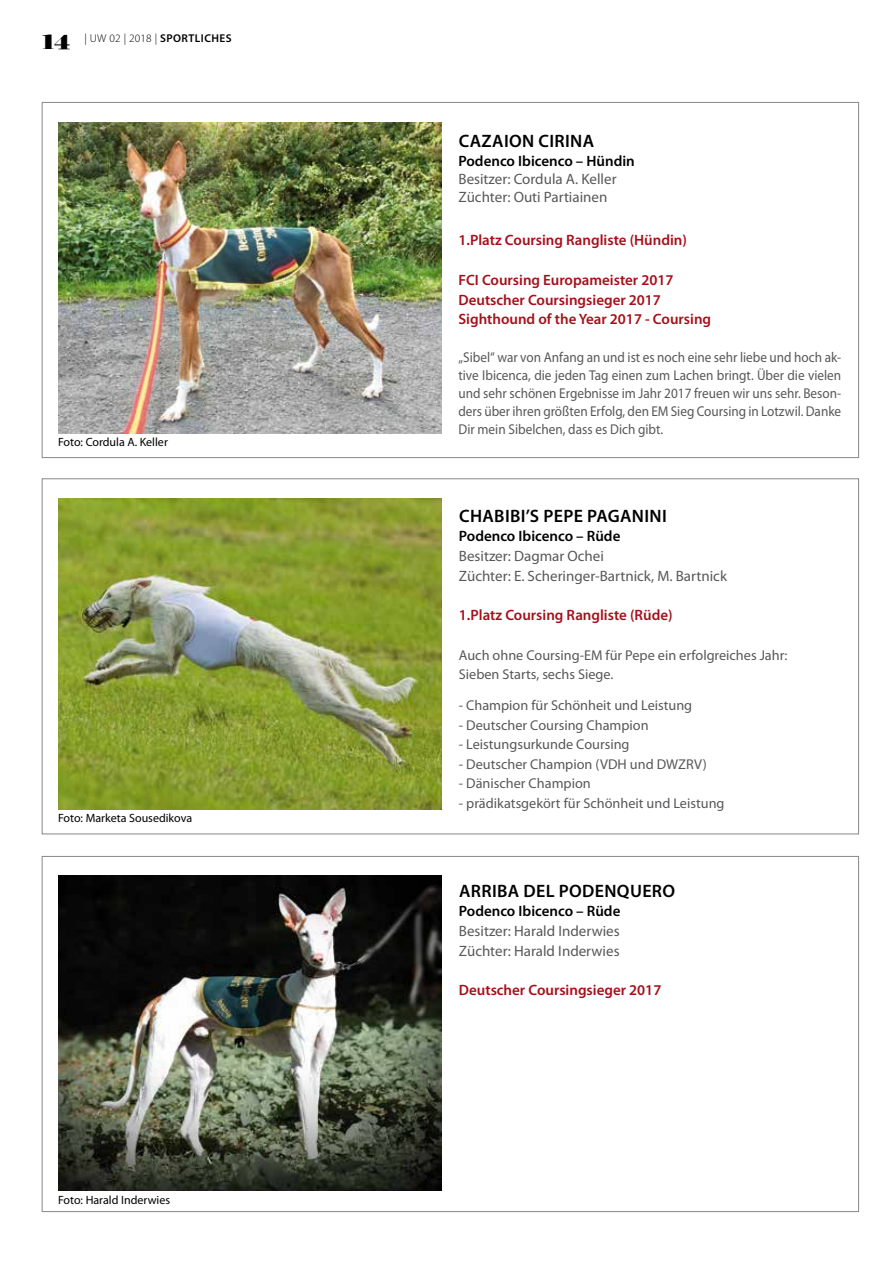
<style>
.page{position:relative;width:893px;height:1263px;background:#fff}
.page>*{position:absolute;margin:0;border:0;box-sizing:border-box;transform-origin:0 0}
.t1{font:21px "Fette Bauersche Antiqua";color:#000}
.t2{font:600 18px "Myriad Pro";letter-spacing:.02em;color:#000}
.t3{font:600 15px/19.8px "Myriad Pro";color:#a70f1a}
.t4{font:15px/18px "Myriad Pro";color:#58585a}
.t5{font:600 15px "Myriad Pro";color:#000}
.t6{font:14.25px/18px "Myriad Pro";color:#58585a;text-align:justify;scale:.93 1}
.t7{font:14.25px/19.8px "Myriad Pro";color:#58585a}
.t8{font:12px "Myriad Pro";color:#000}
.t9{font:300 11.25px "Myriad Pro";letter-spacing:.02em;color:#000}
.s1{font-weight:600}
</style>
<div class="page">
<img style="left:58px;top:123px;width:384px;height:310px">
<img style="left:58px;top:498px;width:384px;height:311px">
<img style="left:58px;top:875px;width:384px;height:316px">
<h1 class="t1" style="left:43px;top:29px;width:29px">14</h1>
<p class="t9" style="left:84px;top:32px;width:149px">| UW 02 | 2018 | <span class="s1">SPORTLICHES</span></p>
<p class="t8" style="left:58px;top:436px;width:111px">Foto: Cordula A. Keller</p>
<p class="t8" style="left:58px;top:811px;width:136px">Foto: Marketa Sousedikova</p>
<p class="t8" style="left:58px;top:1193px;width:114px">Foto: Harald Inderwies</p>
<p class="t2" style="left:459px;top:131px;width:137px">CAZAION CIRINA</p>
<p class="t5" style="left:458px;top:153px;width:178px">Podenco Ibicenco – Hündin</p>
<p class="t4" style="left:458px;top:171px;width:160px">Besitzer: Cordula A. Keller<br>Züchter: Outi Partiainen</p>
<p class="t3" style="left:458px;top:231px;width:230px">1.Platz Coursing Rangliste (Hündin)</p>
<p class="t3" style="left:458px;top:270px;width:254px">FCI Coursing Europameister 2017<br>Deutscher Coursingsieger 2017<br>Sighthound of the Year 2017 - Coursing</p>
<p class="t6" style="left:458px;top:348px;width:413px">„Sibel“ war von Anfang an und ist es noch eine sehr liebe und hoch ak&shy;tive Ibicenca, die jeden Tag einen zum Lachen bringt. Über die vielen und sehr schönen Ergebnisse im Jahr 2017 freuen wir uns sehr. Beson&shy;ders über ihren größten Erfolg, den EM Sieg Coursing in Lotzwil. Danke Dir mein Sibelchen, dass es Dich gibt.</p>
<p class="t2" style="left:459px;top:506px;width:209px">CHABIBI’S PEPE PAGANINI</p>
<p class="t5" style="left:459px;top:528px;width:163px">Podenco Ibicenco – Rüde</p>
<p class="t4" style="left:459px;top:546px;width:270px;line-height:19.6px">Besitzer: Dagmar Ochei<br>Züchter: E. Scheringer-Bartnick, M. Bartnick</p>
<p class="t3" style="left:459px;top:606px;width:215px">1.Platz Coursing Rangliste (Rüde)</p>
<p class="t7" style="left:459px;top:645px;width:330px">Auch ohne Coursing-EM für Pepe ein erfolgreiches Jahr:<br>Sieben Starts, sechs Siege.</p>
<p class="t7" style="left:459px;top:696px;width:235px">- Champion für Schönheit und Leistung</p>
<p class="t7" style="left:459px;top:715px;width:191px">- Deutscher Coursing Champion</p>
<p class="t7" style="left:459px;top:735px;width:172px">- Leistungsurkunde Coursing</p>
<p class="t7" style="left:459px;top:754px;width:249px">- Deutscher Champion (VDH und DWZRV)</p>
<p class="t7" style="left:459px;top:774px;width:133px">- Dänischer Champion</p>
<p class="t7" style="left:459px;top:793px;width:267px">- prädikatsgekört für Schönheit und Leistung</p>
<p class="t2" style="left:459px;top:880px;width:218px">ARRIBA DEL PODENQUERO</p>
<p class="t5" style="left:459px;top:903px;width:163px">Podenco Ibicenco – Rüde</p>
<p class="t4" style="left:459px;top:921px;width:162px;line-height:19.8px">Besitzer: Harald Inderwies<br>Züchter: Harald Inderwies</p>
<p class="t3" style="left:459px;top:980px;width:204px">Deutscher Coursingsieger 2017</p>
</div>
